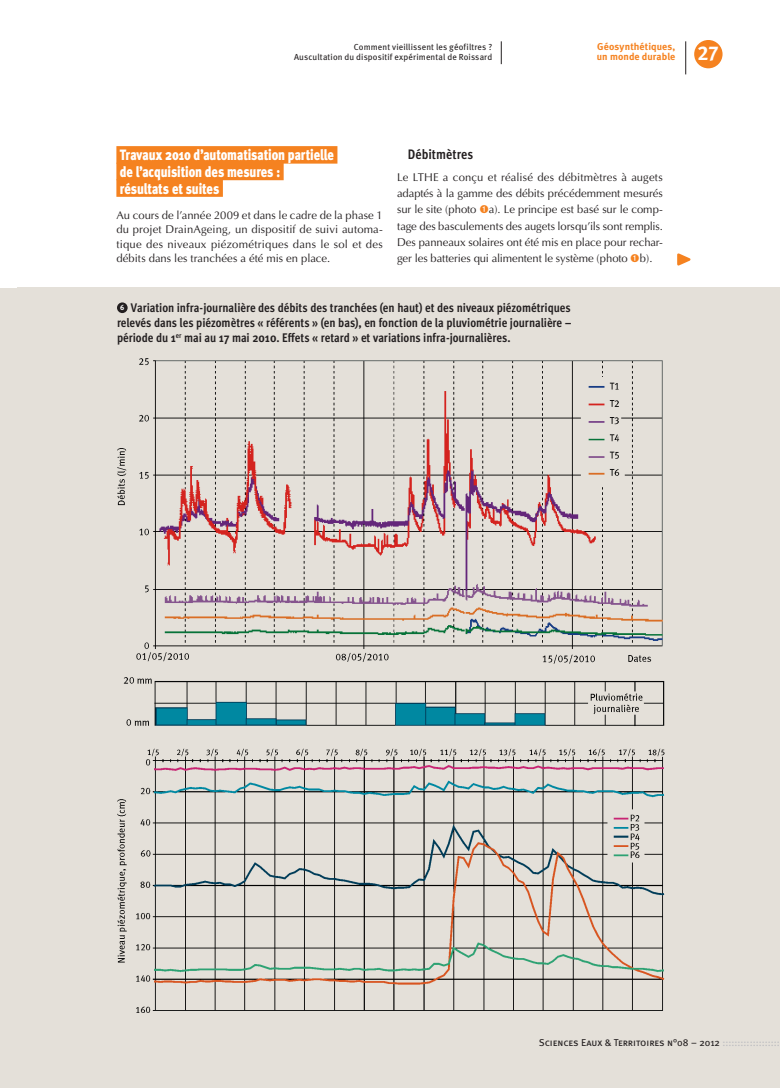
<style>
.page{position:relative;width:780px;height:1088px;background:#fff}
.page>*{position:absolute;margin:0;border:0;box-sizing:border-box;transform-origin:0 0}
.t1{font:20px "Meta Bold Caps Expert";color:#fff}
.t2{font:900 15px/16.6px "Meta";letter-spacing:-.01em;color:#fff;scale:.82 1}
.t3{font:700 13.75px "Meta Cond OT";letter-spacing:.005em;color:#231f20}
.t4{font:700 12.5px/15px "Meta Cond OT";letter-spacing:-.005em;color:#231f20;text-align:justify}
.t5{font:11.25px/16.2px "Optima";color:#231f20;text-align:justify}
.t6{font:10px "Meta Book Caps";color:#231f20}
.t7{font:700 10px/10px "Meta";letter-spacing:.01em;color:#f58220}
.t8{font:8.75px/10px "Meta Book LF";letter-spacing:.015em;color:#231f20;text-align:right}
.s1{color:#f58220}
.s2{color:#bcbdc0}
</style>
<div class="page">
<svg style="left:501px;top:41px;width:1px;height:23px"></svg>
<div style="left:18px;top:287px;width:762px;height:801px;background:#e4e0d9"></div>
<div style="left:117px;top:302px;width:11px;height:11px;background:#231f20;border-radius:50%"></div>
<img style="left:117px;top:358px;width:548px;height:655px">
<div style="left:116px;top:146px;width:221px;height:18px;background:#f58220"></div>
<div style="left:116px;top:163px;width:167px;height:17px;background:#f58220"></div>
<div style="left:116px;top:179px;width:107px;height:18px;background:#f58220"></div>
<svg style="left:677px;top:253px;width:14px;height:13px"></svg>
<div style="left:694px;top:40px;width:28px;height:28px;background:#f58220;border-radius:50%"></div>
<hr style="left:685px;top:41px;width:1px;height:33px;background:#231f20">
<div style="left:0;top:288px;width:17px;height:800px;background:#e4e0d9"></div>
<p class="t8" style="left:294px;top:42px;width:199px">Comment vieillissent les géofiltres ?<br>Auscultation du dispositif expérimental de Roissard</p>
<p class="t7" style="left:596px;top:42px;width:80px">Géosynthétiques, un monde durable</p>
<h1 class="t1" style="left:697px;top:41px;width:23px">27</h1>
<h2 class="t2" style="left:120px;top:147px;width:262px">Travaux 2010 d’automatisation partielle de l’acquisition des mesures :<br>résultats et suites</h2>
<p class="t5" style="left:116px;top:208px;width:268px;line-height:14.5px">Au cours de l’année 2009 et dans le cadre de la phase 1 du projet DrainAgeing, un dispositif de suivi automa&shy;tique des niveaux piézométriques dans le sol et des débits dans les tranchées a été mis en place.</p>
<p class="t3" style="left:407px;top:146px;width:67px">Débitmètres</p>
<p class="t5" style="left:397px;top:169px;width:267px">Le LTHE a conçu et réalisé des débitmètres à augets adaptés à la gamme des débits précédemment mesurés sur le site (photo <span class="s1">➊</span>a). Le principe est basé sur le comp&shy;tage des basculements des augets lorsqu’ils sont remplis.<br>Des panneaux solaires ont été mis en place pour rechar&shy;ger les batteries qui alimentent le système (photo <span class="s1">➊</span>b).</p>
<p class="t4" style="left:117px;top:301px;width:456px"><sup>6</sup> Variation infra-journalière des débits des tranchées (en haut) et des niveaux piézométriques relevés dans les piézomètres « référents » (en bas), en fonction de la pluviométrie journalière – période du 1<sup>er</sup> mai au 17 mai 2010. Effets « retard » et variations infra-journalières.</p>
<p class="t6" style="left:538px;top:1037px;width:242px">Sciences Eaux &amp; Territoires n°08 – 2012 <span class="s2">:::::::::::::::::::</span></p>
</div>
